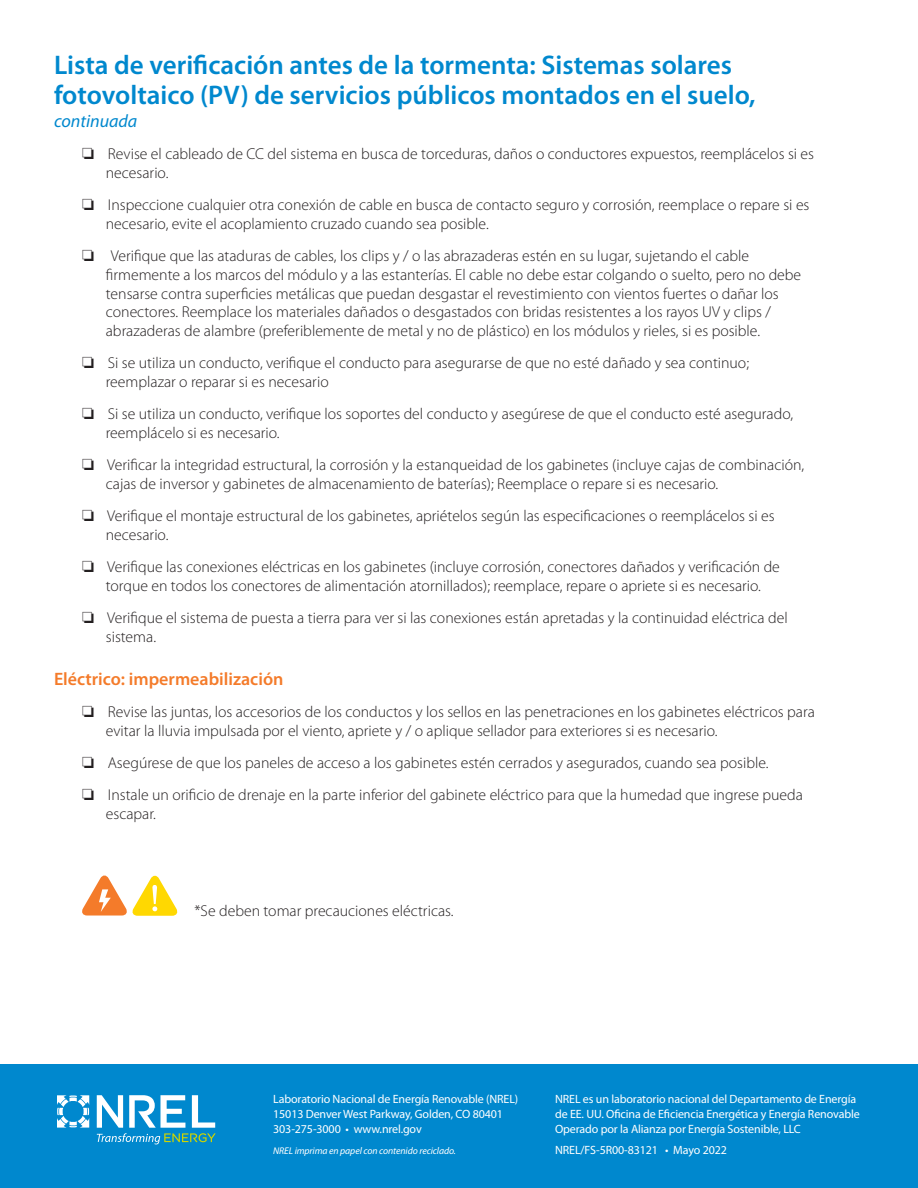
<style>
.page{position:relative;width:918px;height:1188px;background:#fff}
.page>*{position:absolute;margin:0;border:0;box-sizing:border-box;transform-origin:0 0}
.Body_L1{font:600 27px/29.2px "Myriad Pro";color:#0088ce}
.t1{font:600 18px "Myriad Pro";color:#f47b2a}
.Body_L1-2{font:italic 18px "Myriad Pro";color:#0088ce}
.Body_L1-3{font:300 15.75px/18.8px "Myriad Pro";color:#231f20}
.Boilerplate{font:12px/15px "Myriad Pro";letter-spacing:-.01em;color:#fff}
.Recycled_Content{font:italic 9.75px "Myriad Pro";letter-spacing:-.01em;color:#fff}
</style>
<div class="page">
<svg style="left:82px;top:875px;width:96px;height:41px"></svg>
<div style="left:0;top:1065px;width:918px;height:123px;background:#0088ce"></div>
<svg style="left:57px;top:1095px;width:32px;height:33px"></svg>
<svg style="left:97px;top:1095px;width:119px;height:49px"></svg>
<p class="Body_L1" style="left:54px;top:50px;width:703px">Lista de verificación antes de la tormenta: Sistemas solares fotovoltaico (PV) de servicios públicos montados en el suelo,</p>
<p class="Body_L1-2" style="left:54px;top:110px;width:85px">continuada</p>
<p class="Body_L1-3" style="left:106px;top:144px;width:710px;text-indent:-24px">❏ Revise el cableado de CC del sistema en busca de torceduras, daños o conductores expuestos, reemplácelos si es necesario.</p>
<p class="Body_L1-3" style="left:106px;top:195px;width:705px;text-indent:-24px">❏ Inspeccione cualquier otra conexión de cable en busca de contacto seguro y corrosión, reemplace o repare si es necesario, evite el acoplamiento cruzado cuando sea posible.</p>
<p class="Body_L1-3" style="left:106px;top:246px;width:697px;text-indent:-24px">❏ Verifique que las ataduras de cables, los clips y / o las abrazaderas estén en su lugar, sujetando el cable firmemente a los marcos del módulo y a las estanterías. El cable no debe estar colgando o suelto, pero no debe tensarse contra superficies metálicas que puedan desgastar el revestimiento con vientos fuertes o dañar los conectores. Reemplace los materiales dañados o desgastados con bridas resistentes a los rayos UV y clips / abrazaderas de alambre (preferiblemente de metal y no de plástico) en los módulos y rieles, si es posible.</p>
<p class="Body_L1-3" style="left:106px;top:353px;width:645px;text-indent:-24px">❏ Si se utiliza un conducto, verifique el conducto para asegurarse de que no esté dañado y sea continuo; reemplazar o reparar si es necesario</p>
<p class="Body_L1-3" style="left:106px;top:404px;width:689px;text-indent:-24px">❏ Si se utiliza un conducto, verifique los soportes del conducto y asegúrese de que el conducto esté asegurado, reemplácelo si es necesario.</p>
<p class="Body_L1-3" style="left:106px;top:455px;width:700px;text-indent:-24px">❏ Verificar la integridad estructural, la corrosión y la estanqueidad de los gabinetes (incluye cajas de combinación, cajas de inversor y gabinetes de almacenamiento de baterías); Reemplace o repare si es necesario.</p>
<p class="Body_L1-3" style="left:106px;top:506px;width:670px;text-indent:-24px">❏ Verifique el montaje estructural de los gabinetes, apriételos según las especificaciones o reemplácelos si es necesario.</p>
<p class="Body_L1-3" style="left:82px;top:557px;width:699px;text-align:center">❏ Verifique las conexiones eléctricas en los gabinetes (incluye corrosión, conectores dañados y verificación de torque en todos los conectores de alimentación atornillados); reemplace, repare o apriete si es necesario.</p>
<p class="Body_L1-3" style="left:106px;top:608px;width:683px;text-indent:-24px">❏ Verifique el sistema de puesta a tierra para ver si las conexiones están apretadas y la continuidad eléctrica del sistema.</p>
<h3 class="t1" style="left:54px;top:667px;width:231px">Eléctrico: impermeabilización</h3>
<p class="Body_L1-3" style="left:106px;top:702px;width:711px;text-indent:-24px">❏ Revise las juntas, los accesorios de los conductos y los sellos en las penetraciones en los gabinetes eléctricos para evitar la lluvia impulsada por el viento, apriete y / o aplique sellador para exteriores si es necesario.</p>
<p class="Body_L1-3" style="left:82px;top:753px;width:688px">❏ Asegúrese de que los paneles de acceso a los gabinetes estén cerrados y asegurados, cuando sea posible.</p>
<p class="Body_L1-3" style="left:106px;top:785px;width:699px;text-indent:-24px">❏ Instale un orificio de drenaje en la parte inferior del gabinete eléctrico para que la humedad que ingrese pueda escapar.</p>
<p class="Body_L1-3" style="left:194px;top:901px;width:261px">*Se deben tomar precauciones eléctricas.</p>
<p class="Boilerplate" style="left:273px;top:1092px;width:247px">Laboratorio Nacional de Energía Renovable (NREL)<br>15013 Denver West Parkway, Golden, CO 80401<br>303-275-3000 • www.nrel.gov</p>
<p class="Recycled_Content" style="left:273px;top:1145px;width:184px">NREL imprima en papel con contenido reciclado.</p>
<p class="Boilerplate" style="left:555px;top:1092px;width:306px">NREL es un laboratorio nacional del Departamento de Energía de EE. UU. Oficina de Eficiencia Energética y Energía Renovable<br>Operado por la Alianza por Energía Sostenible, LLC</p>
<p class="Boilerplate" style="left:555px;top:1143px;width:173px">NREL/FS-5R00-83121 • Mayo 2022</p>
</div>
